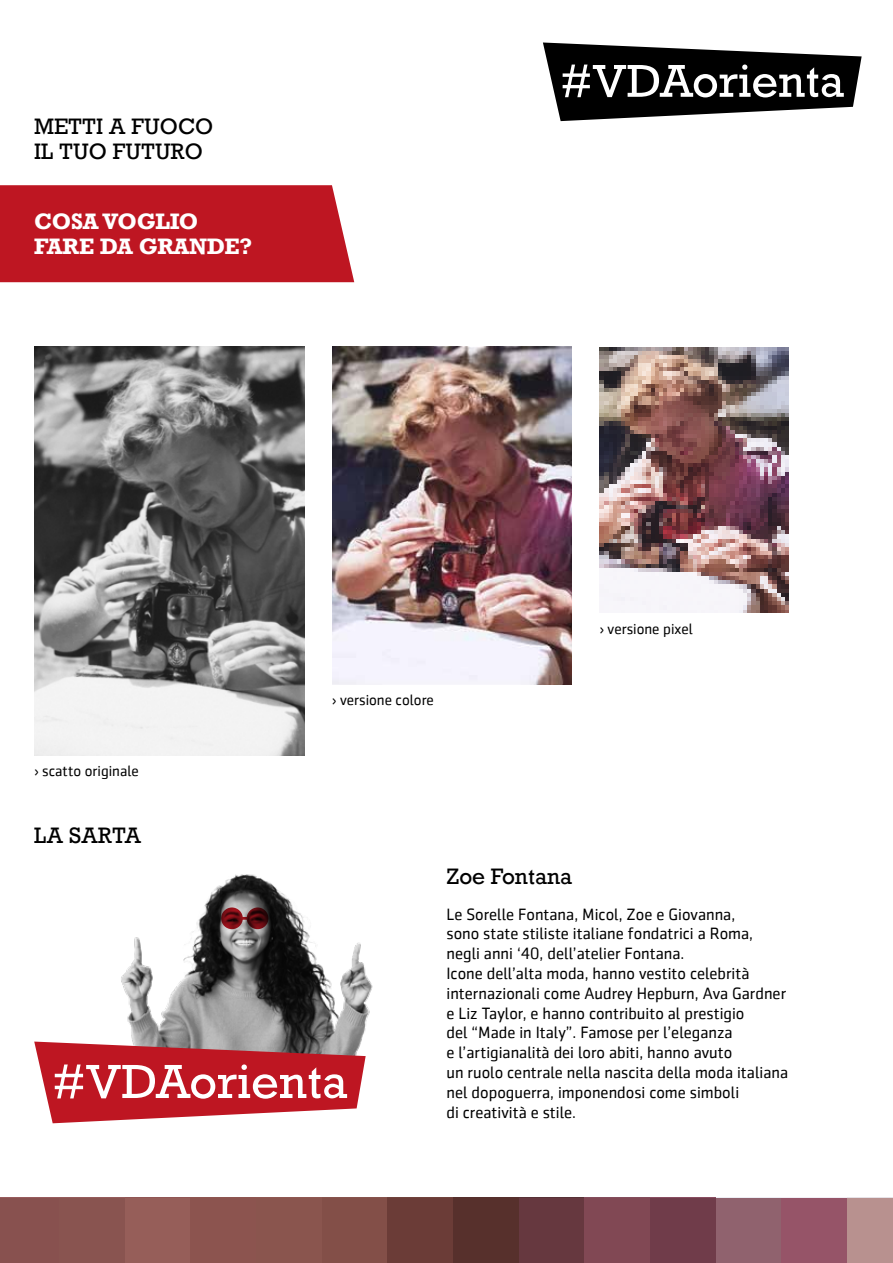
<style>
.page{position:relative;width:893px;height:1263px;background:#fff}
.page>*{position:absolute;margin:0;border:0;box-sizing:border-box;transform-origin:0 0}
.t1{font:21px/25.2px "Rockwell";color:#000}
.t2{font:700 21px/25.2px "Rockwell";letter-spacing:-.02em;color:#fff}
.t3{font:16.5px/19.8px "Sentico Sans DT";color:#000}
.t4{font:15px "Sentico Sans DT";color:#000}
</style>
<div class="page">
<div style="left:0;top:185px;width:354px;height:97px;background:#be1622"></div>
<svg style="left:543px;top:43px;width:319px;height:78px"></svg>
<img style="left:34px;top:347px;width:270px;height:408px">
<img style="left:332px;top:347px;width:240px;height:338px">
<img style="left:600px;top:347px;width:189px;height:265px">
<div style="left:847px;top:1198px;width:46px;height:65px;background:#b8918f"></div>
<div style="left:781px;top:1198px;width:66px;height:65px;background:#965468"></div>
<div style="left:715px;top:1198px;width:66px;height:65px;background:#90626e"></div>
<div style="left:650px;top:1198px;width:65px;height:65px;background:#703c4a"></div>
<div style="left:584px;top:1198px;width:66px;height:65px;background:#814854"></div>
<div style="left:518px;top:1198px;width:66px;height:65px;background:#66383f"></div>
<div style="left:453px;top:1198px;width:65px;height:65px;background:#57302c"></div>
<div style="left:387px;top:1198px;width:66px;height:65px;background:#6b3c37"></div>
<div style="left:321px;top:1198px;width:66px;height:65px;background:#834f48"></div>
<div style="left:256px;top:1198px;width:65px;height:65px;background:#8a554e"></div>
<div style="left:190px;top:1198px;width:66px;height:65px;background:#8c544f"></div>
<div style="left:124px;top:1198px;width:66px;height:65px;background:#965e59"></div>
<div style="left:59px;top:1198px;width:65px;height:65px;background:#895450"></div>
<div style="left:0;top:1198px;width:59px;height:65px;background:#88514f"></div>
<hr style="left:847px;top:1198px;width:46px;height:1px;background:#e6e2e7">
<hr style="left:781px;top:1198px;width:66px;height:1px;background:#f1eef4">
<hr style="left:715px;top:1198px;width:66px;height:1px;background:#ededf3">
<hr style="left:650px;top:1198px;width:65px;height:1px;background:#894e61">
<hr style="left:584px;top:1198px;width:66px;height:1px;background:#844e5d">
<hr style="left:518px;top:1198px;width:66px;height:1px;background:#583337">
<hr style="left:387px;top:1198px;width:66px;height:1px;background:#70433c">
<hr style="left:321px;top:1198px;width:66px;height:1px;background:#87544d">
<hr style="left:256px;top:1198px;width:65px;height:1px;background:#8f5852">
<hr style="left:124px;top:1198px;width:66px;height:1px;background:#915755">
<hr style="left:59px;top:1198px;width:65px;height:1px;background:#955c5b">
<hr style="left:0;top:1198px;width:59px;height:1px;background:#985c5d">
<img style="left:121px;top:874px;width:252px;height:167px">
<svg style="left:221px;top:907px;width:22px;height:22px"></svg>
<svg style="left:247px;top:907px;width:21px;height:22px"></svg>
<svg style="left:240px;top:917px;width:9px;height:3px"></svg>
<svg style="left:34px;top:1041px;width:332px;height:82px"></svg>
<p class="t1" style="left:34px;top:114px;width:181px">METTI A FUOCO<br>IL TUO FUTURO</p>
<p class="t2" style="left:34px;top:208px;width:220px">COSA VOGLIO<br>FARE DA GRANDE?</p>
<p class="t4" style="left:34px;top:763px;width:106px">› scatto originale</p>
<p class="t1" style="left:34px;top:823px;width:109px">LA SARTA</p>
<p class="t4" style="left:332px;top:692px;width:103px">› versione colore</p>
<p class="t4" style="left:600px;top:621px;width:95px">› versione pixel</p>
<p class="t1" style="left:446px;top:864px;width:127px">Zoe Fontana</p>
<p class="t3" style="left:446px;top:904px;width:343px">Le Sorelle Fontana, Micol, Zoe e Giovanna,<br>sono state stiliste italiane fondatrici a Roma, negli anni ‘40, dell’atelier Fontana.<br>Icone dell’alta moda, hanno vestito celebrità internazionali come Audrey Hepburn, Ava Gardner e Liz Taylor, e hanno contribuito al prestigio<br>del “Made in Italy”. Famose per l’eleganza<br>e l’artigianalità dei loro abiti, hanno avuto<br>un ruolo centrale nella nascita della moda italiana nel dopoguerra, imponendosi come simboli<br>di creatività e stile.</p>
</div>
